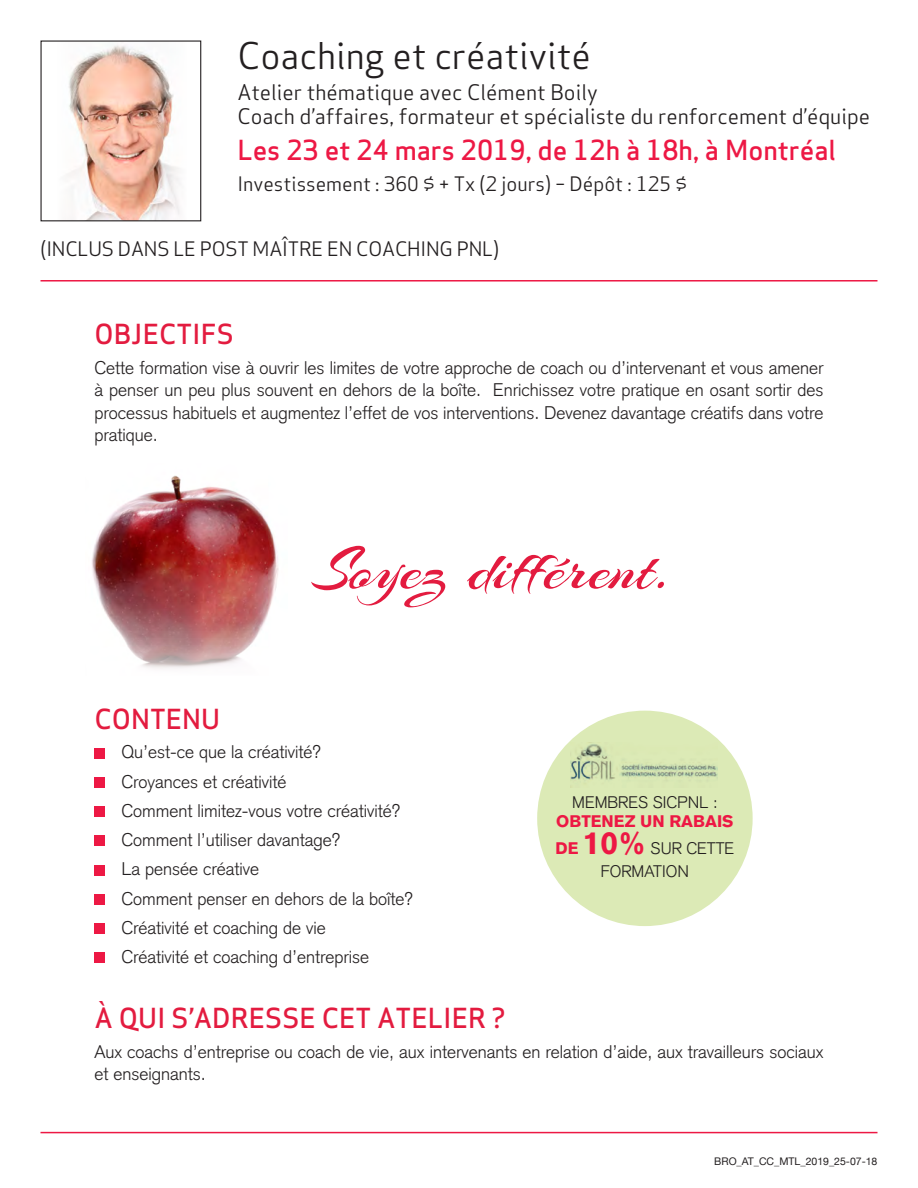
<style>
.page{position:relative;width:918px;height:1188px;background:#fff}
.page>*{position:absolute;margin:0;border:0;box-sizing:border-box;transform-origin:0 0}
.t1{font:64.5px "Arizonia";color:#e31b3f}
.t2{font:36px "Apex Sans";color:#231f20}
.t3{font:500 27px "Apex Sans";color:#e31b3f}
.t4{font:500 27px "Apex Sans";color:#ed1844}
.t5{font:21px/24px "Apex Sans";color:#231f20}
.t6{font:19.5px "Apex Sans";letter-spacing:-.01em;color:#231f20}
.t7{font:300 18px/22.5px "Akzidenz Grotesk";color:#231f20;text-align:justify}
.t8{font:900 16.5px/19.5px "Akzidenz Grotesk";color:#ed1844;text-align:center}
.t9{font:300 16.5px/22.5px "Akzidenz Grotesk";color:#231f20;text-align:center}
.t10{font:10.5px "Helvetica Neue";color:#231f20}
.s1{font-weight:300;color:#231f20}
.s2{font-weight:900;color:#ed1844}
.s3{font-weight:900;font-size:31.5px;color:#ed1844}
</style>
<div class="page">
<div style="left:94px;top:748px;width:11px;height:10px;background:#ed1844"></div>
<div style="left:94px;top:777px;width:11px;height:11px;background:#ed1844"></div>
<div style="left:94px;top:806px;width:11px;height:11px;background:#ed1844"></div>
<div style="left:94px;top:836px;width:11px;height:10px;background:#ed1844"></div>
<div style="left:94px;top:865px;width:11px;height:10px;background:#ed1844"></div>
<div style="left:94px;top:894px;width:11px;height:11px;background:#ed1844"></div>
<div style="left:94px;top:923px;width:11px;height:11px;background:#ed1844"></div>
<div style="left:94px;top:953px;width:11px;height:10px;background:#ed1844"></div>
<hr style="left:40px;top:280px;width:838px;height:2px;background:#ed1844">
<hr style="left:40px;top:1132px;width:838px;height:1px;background:#ed1844">
<img style="left:67px;top:45px;width:113px;height:174px">
<div style="left:40px;top:41px;width:161px;height:180px;border:1px solid #231f20"></div>
<div style="left:537px;top:711px;width:216px;height:215px;background:#dceab6;border-radius:50%"></div>
<img style="left:571px;top:744px;width:146px;height:37px">
<img style="left:92px;top:475px;width:187px;height:194px">
<p class="t2" style="left:237px;top:26px;width:355px">Coaching et créativité</p>
<p class="t5" style="left:237px;top:78px;width:634px">Atelier thématique avec Clément Boily<br>Coach d’affaires, formateur et spécialiste du renforcement d’équipe</p>
<p class="t4" style="left:237px;top:126px;width:600px">Les 23 et 24 mars 2019, de 12h à 18h, à Montréal</p>
<p class="t6" style="left:237px;top:168px;width:451px">Investissement : 360 $ + Tx (2 jours) – Dépôt : 125 $</p>
<p class="t6" style="left:40px;top:233px;width:460px">(INCLUS DANS LE POST MAÎTRE EN COACHING PNL)</p>
<p class="t3" style="left:94px;top:311px;width:141px">OBJECTIFS</p>
<p class="t7" style="left:94px;top:356px;width:730px">Cette formation vise à ouvrir les limites de votre approche de coach ou d’intervenant et vous amener à penser un peu plus souvent en dehors de la boîte. Enrichissez votre pratique en osant sortir des processus habituels et augmentez l’effet de vos interventions. Devenez davantage créatifs dans votre pratique.</p>
<p class="t1" style="left:312px;top:530px;width:358px">Soyez différent.</p>
<p class="t3" style="left:94px;top:695px;width:127px">CONTENU</p>
<p class="t7" style="left:122px;top:741px;width:201px">Qu’est-ce que la créativité?</p>
<p class="t7" style="left:122px;top:770px;width:167px">Croyances et créativité</p>
<p class="t7" style="left:122px;top:799px;width:281px">Comment limitez-vous votre créativité?</p>
<p class="t7" style="left:122px;top:829px;width:221px">Comment l’utiliser davantage?</p>
<p class="t7" style="left:122px;top:858px;width:139px">La pensée créative</p>
<p class="t7" style="left:122px;top:887px;width:293px">Comment penser en dehors de la boîte?</p>
<p class="t7" style="left:122px;top:916px;width:206px">Créativité et coaching de vie</p>
<p class="t7" style="left:122px;top:946px;width:249px">Créativité et coaching d’entreprise</p>
<p class="t3" style="left:94px;top:995px;width:413px">À QUI S’ADRESSE CET ATELIER ?</p>
<p class="t7" style="left:94px;top:1040px;width:730px">Aux coachs d’entreprise ou coach de vie, aux intervenants en relation d’aide, aux travailleurs sociaux et enseignants.</p>
<p class="t8" style="left:556px;top:792px;width:179px"><span class="s1">MEMBRES SICPNL :<br></span>OBTENEZ UN RABAIS</p>
<p class="t9" style="left:556px;top:837px;width:180px"><span class="s2">DE</span> <span class="s3">10%</span> SUR CETTE<br>FORMATION</p>
<p class="t10" style="left:714px;top:1153px;width:165px">BRO_AT_CC_MTL_2019_25-07-18</p>
</div>
